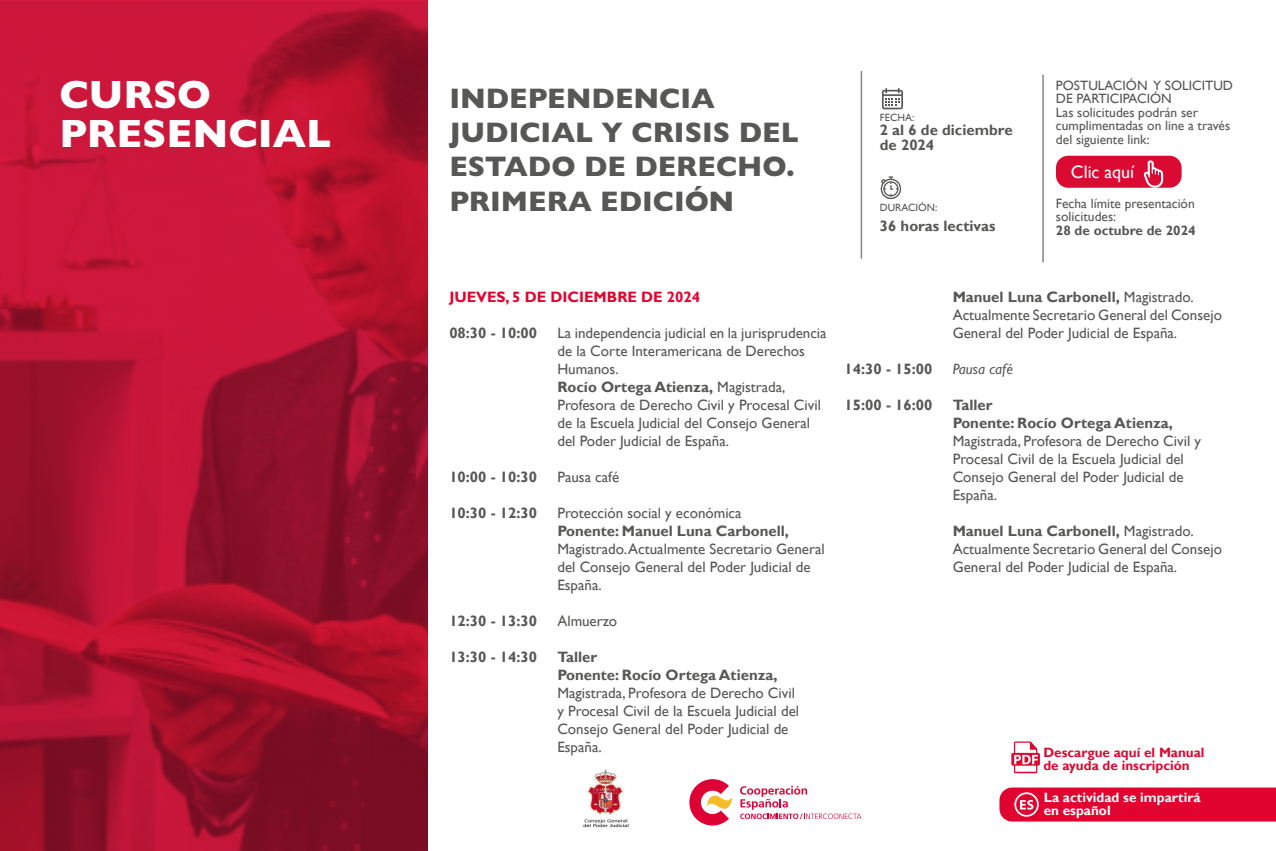
<style>
.page{position:relative;width:1276px;height:851px;background:#fff}
.page>*{position:absolute;margin:0;border:0;box-sizing:border-box;transform-origin:0 0}
.t1{font:800 39.75px/39px "Gill Sans";color:#fff}
.t2{font:800 28.5px/34.3px "Gill Sans";color:#575756}
.t3{font:18px "Gill Sans";color:#fff}
.t4{font:15px/18px "Gill Sans";color:#575756}
.t5{font:700 15px/18px "Gill Sans";color:#575756}
.t6{font:700 15px "Gill Sans";color:#e20430}
.t7{font:italic 15px "Gill Sans";color:#575756}
.t8{font:13.5px/13.5px "Gill Sans";color:#575756}
.t9{font:700 13.5px/13.5px "Gill Sans";color:#db0a33}
.t10{font:700 13.5px/13.5px "Gill Sans";color:#fff}
.t11{font:700 13.5px "Gill Sans";color:#575756}
.t12{font:10.5px "Gill Sans";color:#575756}
.s1{font-weight:700}
</style>
<div class="page">
<img style="left:0;top:0;width:427px;height:850px">
<svg style="left:999px;top:787px;width:277px;height:34px;background:#e30f39"></svg>
<hr style="left:860px;top:71px;width:2px;height:188px;background:#878787">
<hr style="left:1042px;top:75px;width:1px;height:187px;background:#878787">
<svg style="left:880px;top:176px;width:21px;height:23px"></svg>
<svg style="left:882px;top:88px;width:21px;height:21px"></svg>
<svg style="left:1011px;top:741px;width:29px;height:32px"></svg>
<div style="left:1056px;top:156px;width:125px;height:32px;background:#db0a33;border-radius:12px"></div>
<svg style="left:1143px;top:160px;width:20px;height:28px"></svg>
<svg style="left:740px;top:785px;width:121px;height:34px"></svg>
<svg style="left:689px;top:779px;width:43px;height:46px"></svg>
<img style="left:583px;top:769px;width:46px;height:59px">
<h1 class="t1" style="left:59px;top:74px;width:273px">CURSO<br>PRESENCIAL</h1>
<h2 class="t2" style="left:449px;top:81px;width:351px">INDEPENDENCIA<br>JUDICIAL Y CRISIS DEL<br>ESTADO DE DERECHO.<br>PRIMERA EDICIÓN</h2>
<p class="t12" style="left:880px;top:111px;width:36px">FECHA:</p>
<p class="t5" style="left:880px;top:123px;width:134px;line-height:15px">2 al 6 de diciembre de 2024</p>
<p class="t12" style="left:880px;top:201px;width:59px">DURACIÓN:</p>
<p class="t5" style="left:880px;top:217px;width:117px">36 horas lectivas</p>
<p class="t8" style="left:1056px;top:79px;width:178px">POSTULACIÓN Y SOLICITUD<br>DE PARTICIPACIÓN<br>Las solicitudes podrán ser cumplimentadas on line a través del siguiente link:</p>
<p class="t3" style="left:1071px;top:162px;width:65px">Clic aquí</p>
<p class="t8" style="left:1056px;top:197px;width:140px">Fecha límite presentación solicitudes:</p>
<p class="t11" style="left:1056px;top:222px;width:141px">28 de octubre de 2024</p>
<p class="t6" style="left:449px;top:288px;width:252px">JUEVES, 5 DE DICIEMBRE DE 2024</p>
<p class="t5" style="left:449px;top:324px;width:89px">08:30 - 10:00</p>
<p class="t4" style="left:557px;top:324px;width:271px">La independencia judicial en la jurisprudencia de la Corte Interamericana de Derechos Humanos.<br><span class="s1">Rocío Ortega Atienza,</span> Magistrada, Profesora de Derecho Civil y Procesal Civil de la Escuela Judicial del Consejo General del Poder Judicial de España.</p>
<p class="t5" style="left:449px;top:468px;width:89px">10:00 - 10:30</p>
<p class="t4" style="left:557px;top:468px;width:63px">Pausa café</p>
<p class="t5" style="left:449px;top:504px;width:89px">10:30 - 12:30</p>
<p class="t4" style="left:557px;top:504px;width:186px">Protección social y económica</p>
<p class="t5" style="left:557px;top:522px;width:233px">Ponente: Manuel Luna Carbonell,</p>
<p class="t4" style="left:557px;top:540px;width:269px">Magistrado. Actualmente Secretario General del Consejo General del Poder Judicial de<br>España.</p>
<p class="t5" style="left:449px;top:612px;width:89px">12:30 - 13:30</p>
<p class="t4" style="left:557px;top:612px;width:61px">Almuerzo</p>
<p class="t5" style="left:449px;top:648px;width:89px">13:30 - 14:30</p>
<p class="t5" style="left:557px;top:648px;width:222px">Taller<br>Ponente: Rocío Ortega Atienza,</p>
<p class="t4" style="left:557px;top:684px;width:243px">Magistrada, Profesora de Derecho Civil y Procesal Civil de la Escuela Judicial del<br>Consejo General del Poder Judicial de<br>España.</p>
<p class="t4" style="left:952px;top:288px;width:271px"><span class="s1">Manuel Luna Carbonell,</span> Magistrado.<br>Actualmente Secretario General del Consejo<br>General del Poder Judicial de España.</p>
<p class="t5" style="left:844px;top:360px;width:89px">14:30 - 15:00</p>
<p class="t7" style="left:952px;top:360px;width:62px">Pausa café</p>
<p class="t5" style="left:844px;top:396px;width:89px">15:00 - 16:00</p>
<p class="t5" style="left:952px;top:396px;width:222px">Taller<br>Ponente: Rocío Ortega Atienza,</p>
<p class="t4" style="left:952px;top:432px;width:250px">Magistrada, Profesora de Derecho Civil y<br>Procesal Civil de la Escuela Judicial del<br>Consejo General del Poder Judicial de<br>España.</p>
<p class="t4" style="left:952px;top:522px;width:271px"><span class="s1">Manuel Luna Carbonell,</span> Magistrado.<br>Actualmente Secretario General del Consejo<br>General del Poder Judicial de España.</p>
<p class="t9" style="left:1043px;top:745px;width:163px">Descargue aquí el Manual de ayuda de inscripción</p>
<p class="t10" style="left:1043px;top:790px;width:158px">La actividad se impartirá en español</p>
</div>
